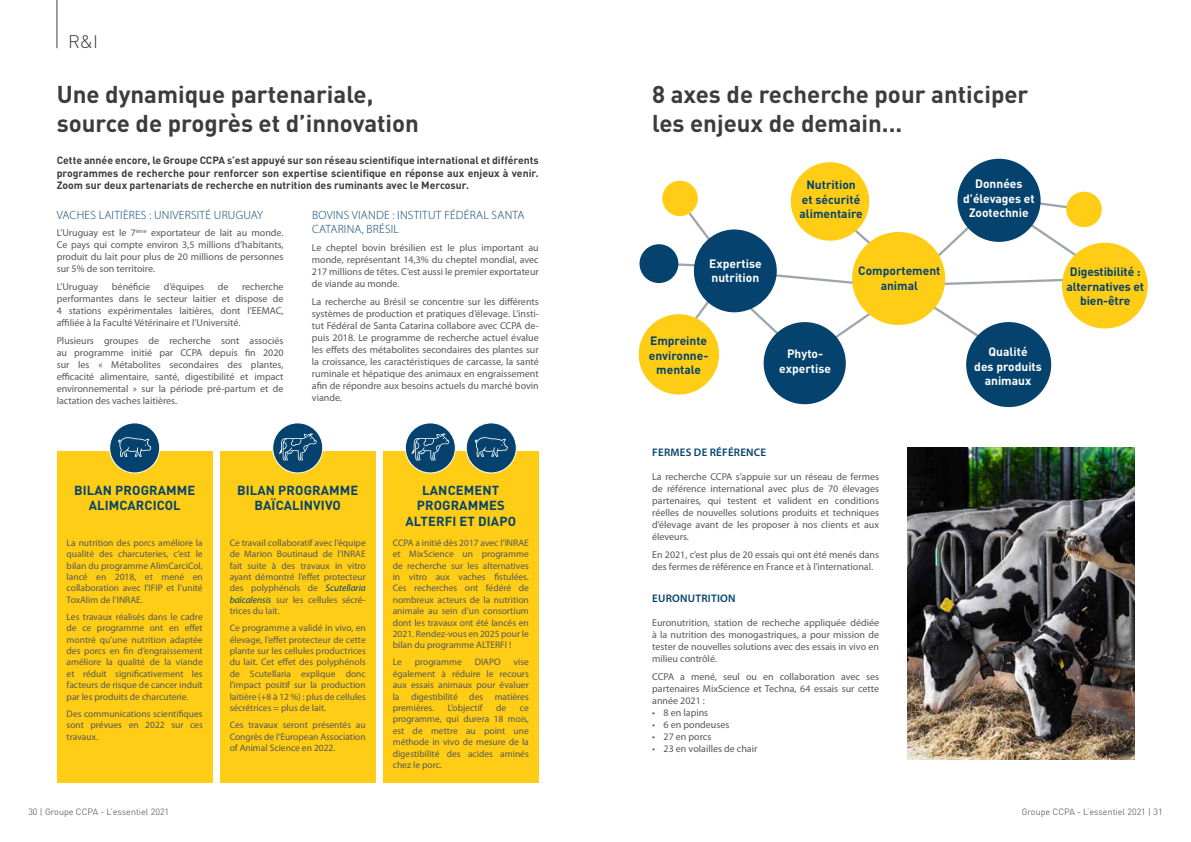
<style>
.page{position:relative;width:1191px;height:842px;background:#fff}
.page>*{position:absolute;margin:0;border:0;box-sizing:border-box;transform-origin:0 0}
.t1{font:700 24px/28.8px "DIN Pro";color:#3c3c3b}
.t2{font:300 18px "DIN Pro";color:#3c3c3b}
.t3{font:700 13px/15.6px "DIN Pro";letter-spacing:.01em;color:#05436e;text-align:center}
.t4{font:700 12px/14.4px "DIN Pro";color:#05436e;text-align:center}
.t5{font:700 12px/14.4px "DIN Pro";color:#fff;text-align:center}
.t6{font:300 12px/14.4px "Myriad Pro";letter-spacing:.02em;color:#05436e}
.t7{font:600 11px "Myriad Pro";letter-spacing:.02em;color:#05436e}
.t8{font:700 10.5px/12.6px "DIN Pro";color:#3c3c3b;text-align:justify}
.t9{font:10px/12px "Myriad Pro";color:#575756;text-align:justify}
.t10{font:9.5px/11.4px "Myriad Pro";color:#575756;text-align:justify}
.t11{font:300 9px "DIN Pro";color:#3c3c3b}
.s1{font-style:italic;color:#05436e}
</style>
<div class="page">
<img style="left:907px;top:448px;width:227px;height:312px">
<svg style="left:659px;top:159px;width:455px;height:212px"></svg>
<div style="left:694px;top:229px;width:82px;height:83px;background:#05436e;border-radius:50%"></div>
<div style="left:763px;top:322px;width:83px;height:82px;background:#05436e;border-radius:50%"></div>
<div style="left:957px;top:159px;width:83px;height:83px;background:#05436e;border-radius:50%"></div>
<div style="left:966px;top:322px;width:85px;height:85px;background:#05436e;border-radius:50%"></div>
<div style="left:1062px;top:243px;width:85px;height:85px;background:#ffcd15;border-radius:50%"></div>
<div style="left:1066px;top:192px;width:35px;height:35px;background:#ffcd15;border-radius:50%"></div>
<div style="left:662px;top:181px;width:36px;height:35px;background:#ffcd15;border-radius:50%"></div>
<div style="left:639px;top:244px;width:39px;height:39px;background:#05436e;border-radius:50%"></div>
<div style="left:638px;top:314px;width:81px;height:80px;background:#ffcd15;border-radius:50%"></div>
<hr style="left:57px;top:0;width:1px;height:48px;background:#3c3c3b">
<div style="left:57px;top:451px;width:156px;height:332px;background:#ffcd15"></div>
<div style="left:220px;top:451px;width:156px;height:332px;background:#ffcd15"></div>
<div style="left:383px;top:451px;width:156px;height:332px;background:#ffcd15"></div>
<div style="left:110px;top:423px;width:50px;height:50px;background:#05436e;border-radius:50%"></div>
<svg style="left:118px;top:437px;width:33px;height:20px"></svg>
<div style="left:109px;top:422px;width:51px;height:51px;border:1px solid #fff;border-radius:50%"></div>
<div style="left:273px;top:423px;width:50px;height:50px;background:#05436e;border-radius:50%"></div>
<svg style="left:279px;top:433px;width:38px;height:27px"></svg>
<div style="left:272px;top:422px;width:51px;height:51px;border:1px solid #fff;border-radius:50%"></div>
<div style="left:466px;top:423px;width:50px;height:50px;background:#05436e;border-radius:50%"></div>
<svg style="left:475px;top:437px;width:33px;height:20px"></svg>
<div style="left:466px;top:422px;width:51px;height:51px;border:1px solid #fff;border-radius:50%"></div>
<div style="left:405px;top:423px;width:50px;height:50px;background:#05436e;border-radius:50%"></div>
<svg style="left:411px;top:433px;width:38px;height:27px"></svg>
<div style="left:405px;top:422px;width:51px;height:51px;border:1px solid #fff;border-radius:50%"></div>
<h2 class="t2" style="left:68px;top:29px;width:32px">R&amp;I</h2>
<h1 class="t1" style="left:57px;top:79px;width:364px">Une dynamique partenariale, source de progrès et d’innovation</h1>
<h1 class="t1" style="left:652px;top:79px;width:378px">8 axes de recherche pour anticiper les enjeux de demain...</h1>
<p class="t8" style="left:57px;top:153px;width:483px">Cette année encore, le Groupe CCPA s’est appuyé sur son réseau scientifique international et différents programmes de recherche pour renforcer son expertise scientifique en réponse aux enjeux à venir.<br>Zoom sur deux partenariats de recherche en nutrition des ruminants avec le Mercosur.</p>
<p class="t5" style="left:963px;top:176px;width:73px">Données d’élevages et</p>
<p class="t4" style="left:799px;top:177px;width:65px">Nutrition<br>et sécurité alimentaire</p>
<p class="t6" style="left:57px;top:208px;width:208px">VACHES LAITIÈRES : UNIVERSITÉ URUGUAY</p>
<p class="t5" style="left:969px;top:205px;width:61px">Zootechnie</p>
<p class="t9" style="left:57px;top:227px;width:228px">L’Uruguay est le 7<sup>ème</sup> exportateur de lait au monde.<br>Ce pays qui compte environ 3,5 millions d’habitants, produit du lait pour plus de 20 millions de personnes sur 5% de son territoire.</p>
<p class="t9" style="left:57px;top:281px;width:43px">L’Uruguay</p>
<p class="t9" style="left:112px;top:281px;width:40px">bénéficie</p>
<p class="t9" style="left:164px;top:281px;width:42px">d’équipes</p>
<p class="t9" style="left:218px;top:281px;width:12px">de</p>
<p class="t6" style="left:312px;top:208px;width:214px">BOVINS VIANDE : INSTITUT FÉDÉRAL SANTA<br>CATARINA, BRÉSIL</p>
<p class="t9" style="left:312px;top:241px;width:228px">Le cheptel bovin brésilien est le plus important au monde, représentant 14,3% du cheptel mondial, avec 217 millions de têtes. C’est aussi le premier exportateur de viande au monde.</p>
<p class="t9" style="left:312px;top:295px;width:228px">La recherche au Brésil se concentre sur les différents systèmes de production et pratiques d’élevage. L’insti&shy;tut Fédéral de Santa Catarina collabore avec CCPA de&shy;puis 2018. Le programme de recherche actuel évalue les effets des métabolites secondaires des plantes sur la croissance, les caractéristiques de carcasse, la santé ruminale et hépatique des animaux en engraissement afin de répondre aux besoins actuels du marché bovin viande.</p>
<p class="t5" style="left:709px;top:256px;width:54px;text-align:left">Expertise nutrition</p>
<p class="t4" style="left:858px;top:263px;width:84px">Comportement animal</p>
<p class="t9" style="left:57px;top:281px;width:228px;text-indent:185px">recherche performantes dans le secteur laitier et dispose de 4 stations expérimentales laitières, dont l’EEMAC, affiliée à la Faculté Vétérinaire et l’Université.</p>
<p class="t9" style="left:57px;top:334px;width:228px">Plusieurs groupes de recherche sont associés au programme initié par CCPA depuis fin 2020 sur les « Métabolites secondaires des plantes, efficacité alimentaire, santé, digestibilité et impact environnemental » sur la période pré-partum et de lactation des vaches laitières.</p>
<p class="t4" style="left:649px;top:333px;width:61px">Empreinte environne&shy;mentale</p>
<p class="t5" style="left:974px;top:344px;width:69px">Qualité<br>des produits animaux</p>
<p class="t5" style="left:779px;top:346px;width:53px">Phyto&shy;expertise</p>
<h3 class="t3" style="left:74px;top:482px;width:123px">BILAN PROGRAMME<br>ALIMCARCICOL</h3>
<p class="t10" style="left:67px;top:537px;width:138px">La nutrition des porcs améliore la qualité des charcuteries, c’est le bilan du programme AlimCarciCol, lancé en 2018, et mené en collaboration avec l’IFIP et l’unité ToxAlim de l’INRAE.</p>
<p class="t10" style="left:67px;top:611px;width:138px">Les travaux réalisés dans le cadre de ce programme ont en effet montré qu’une nutrition adaptée des porcs en fin d’engraissement améliore la qualité de la viande et réduit significativement les facteurs de risque de cancer induit par les produits de charcuterie.</p>
<p class="t10" style="left:67px;top:708px;width:138px">Des communications scientifiques sont prévues en 2022 sur ces travaux.</p>
<h3 class="t3" style="left:237px;top:482px;width:123px">BILAN PROGRAMME<br>BAÏCALINVIVO</h3>
<p class="t10" style="left:230px;top:537px;width:138px">Ce travail collaboratif avec l’équipe de Marion Boutinaud de l’INRAE fait suite à des travaux in vitro ayant démontré l’effet protecteur des polyphénols de <span class="s1">Scutellaria baïcalensis</span> sur les cellules sécré&shy;trices du lait.</p>
<p class="t10" style="left:230px;top:622px;width:138px">Ce programme a validé in vivo, en élevage, l’effet protecteur de cette plante sur les cellules productrices du lait. Cet effet des polyphénols de Scutellaria explique donc l’impact positif sur la production laitière (+8 à 12 %) : plus de cellules sécrétrices = plus de lait.</p>
<p class="t10" style="left:230px;top:719px;width:138px">Ces travaux seront présentés au Congrès de l’European Association of Animal Science en 2022.</p>
<h3 class="t3" style="left:405px;top:482px;width:112px">LANCEMENT<br>PROGRAMMES<br>ALTERFI ET DIAPO</h3>
<p class="t10" style="left:393px;top:537px;width:138px">CCPA a initié dès 2017 avec l’INRAE et MixScience un programme de recherche sur les alternatives in vitro aux vaches fistulées.<br>Ces recherches ont fédéré de nombreux acteurs de la nutrition animale au sein d’un consortium dont les travaux ont été lancés en 2021. Rendez-vous en 2025 pour le bilan du programme ALTERFI !</p>
<p class="t10" style="left:393px;top:656px;width:11px">Le</p>
<p class="t10" style="left:415px;top:656px;width:49px">programme</p>
<p class="t10" style="left:475px;top:656px;width:28px">DIAPO</p>
<p class="t10" style="left:393px;top:656px;width:138px;text-indent:121px">vise également à réduire le recours aux essais animaux pour évaluer la digestibilité des matières premières.</p>
<p class="t10" style="left:448px;top:702px;width:36px">L’objectif</p>
<p class="t10" style="left:496px;top:702px;width:12px">de</p>
<p class="t10" style="left:393px;top:702px;width:138px;text-indent:127px">ce programme, qui durera 18 mois, est de mettre au point une méthode in vivo de mesure de la digestibilité des acides aminés chez le porc.</p>
<p class="t7" style="left:652px;top:445px;width:115px">FERMES DE RÉFÉRENCE</p>
<p class="t9" style="left:652px;top:471px;width:228px">La recherche CCPA s’appuie sur un réseau de fermes de référence international avec plus de 70 élevages partenaires, qui testent et valident en conditions réelles de nouvelles solutions produits et techniques d’élevage avant de les proposer à nos clients et aux éleveurs.</p>
<p class="t9" style="left:652px;top:548px;width:228px">En 2021, c’est plus de 20 essais qui ont été menés dans des fermes de référence en France et à l’international.</p>
<p class="t7" style="left:652px;top:591px;width:85px">EURONUTRITION</p>
<p class="t9" style="left:652px;top:616px;width:228px">Euronutrition, station de recheche appliquée dédiée à la nutrition des monogastriques, a pour mission de tester de nouvelles solutions avec des essais in vivo en milieu contrôlé.</p>
<p class="t9" style="left:652px;top:670px;width:228px">CCPA a mené, seul ou en collaboration avec ses partenaires MixScience et Techna, 64 essais sur cette année 2021 :</p>
<p class="t9" style="left:652px;top:706px;width:57px">• 8 en lapins</p>
<p class="t9" style="left:652px;top:718px;width:79px">• 6 en pondeuses</p>
<p class="t9" style="left:652px;top:730px;width:61px">• 27 en porcs</p>
<p class="t9" style="left:652px;top:742px;width:107px">• 23 en volailles de chair</p>
<p class="t4" style="left:1066px;top:264px;width:79px">Digestibilité : alternatives et bien-être</p>
<p class="t11" style="left:28px;top:805px;width:142px">30 | Groupe CCPA - L’essentiel 2021</p>
<p class="t11" style="left:1021px;top:805px;width:142px">Groupe CCPA - L’essentiel 2021 | 31</p>
</div>
